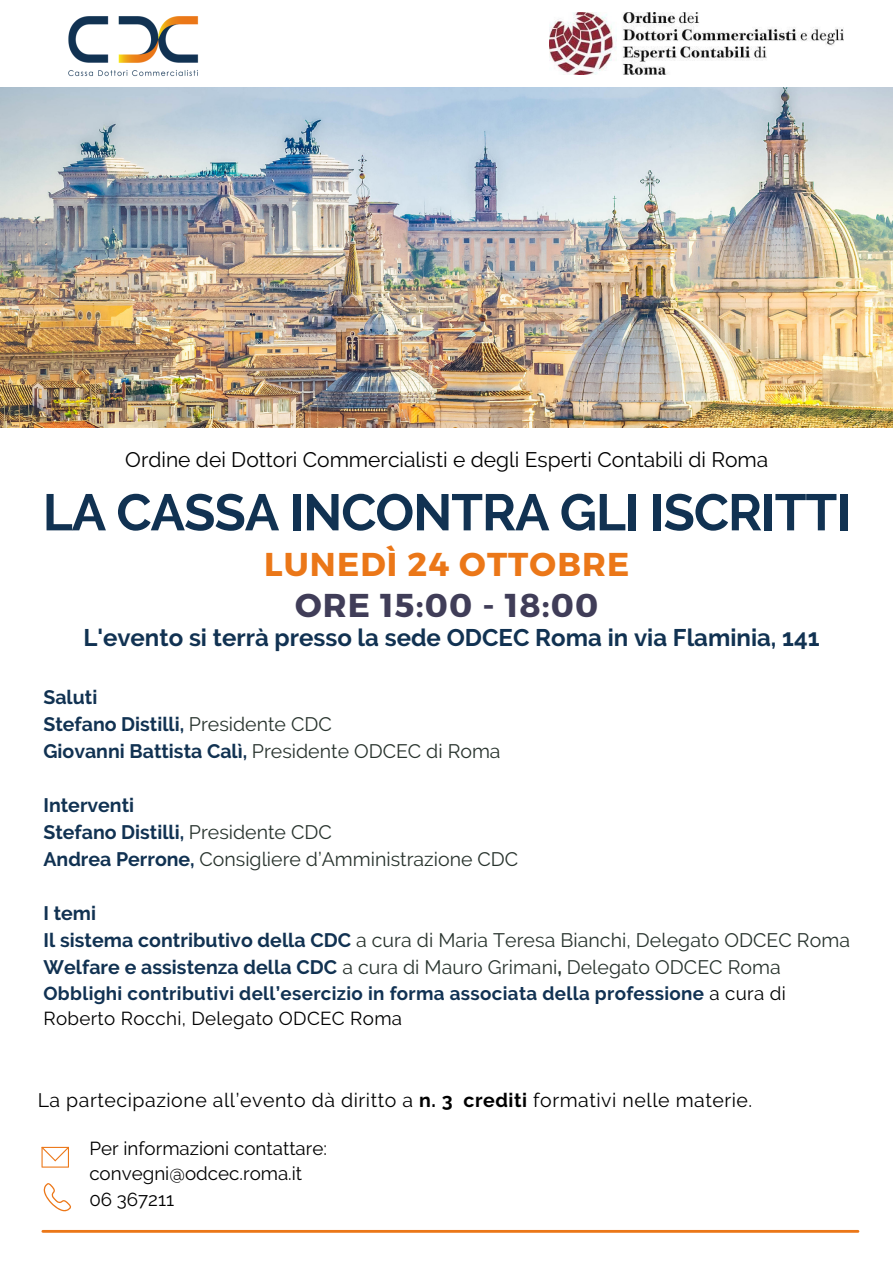
<style>
.page{position:relative;width:893px;height:1263px;background:#fff}
.page>*{position:absolute;margin:0;border:0;box-sizing:border-box;transform-origin:0 0}
.t1{font:700 51.3px "Raleway";letter-spacing:-.02em;color:#113252}
.t2{font:700 33px "Montserrat";letter-spacing:.035em;color:#eb7718}
.t3{font:700 33px "Montserrat";letter-spacing:.035em;color:#403d58}
.t4{font:700 24px "Raleway";color:#113252}
.t5{font:21px "Raleway";color:#000}
.t6{font:19.5px/27px "Raleway";letter-spacing:.005em;color:#28332d}
.t7{font:700 19.5px/27px "Raleway";color:#113252}
.t8{font:19.5px "Raleway";letter-spacing:.03em;color:#000}
.t9{font:700 18.75px/25.9px "Raleway";letter-spacing:.015em;color:#113253}
.t10{font:18.75px/25.9px "Raleway";color:#000}
.s1{font-weight:400;color:#28332d}
.s2{font-weight:700;color:#113252}
.s3{font-weight:700}
.s4{font-weight:400;color:#000}
</style>
<div class="page">
<hr style="left:43px;top:1230px;width:815px;height:3px;background:#eb7718">
<img style="left:0;top:88px;width:893px;height:340px">
<img style="left:68px;top:16px;width:131px;height:61px">
<img style="left:550px;top:13px;width:293px;height:62px">
<svg style="left:41px;top:1147px;width:28px;height:20px"></svg>
<svg style="left:43px;top:1183px;width:28px;height:28px"></svg>
<p class="t5" style="left:125px;top:447px;width:644px">Ordine dei Dottori Commercialisti e degli Esperti Contabili di Roma</p>
<h1 class="t1" style="left:43px;top:482px;width:809px">LA CASSA INCONTRA GLI ISCRITTI</h1>
<h2 class="t2" style="left:264px;top:543px;width:367px">LUNEDÌ 24 OTTOBRE</h2>
<h2 class="t3" style="left:295px;top:584px;width:305px">ORE 15:00 - 18:00</h2>
<p class="t4" style="left:83px;top:623px;width:738px">L'evento si terrà presso la sede ODCEC Roma in via Flaminia, 141</p>
<p class="t7" style="left:43px;top:683px;width:458px">Saluti<br>Stefano Distilli, <span class="s1">Presidente CDC<br></span>Giovanni Battista Calì, <span class="s1">Presidente ODCEC di Roma</span></p>
<p class="t6" style="left:43px;top:791px;width:476px"><span class="s2">Interventi<br>Stefano Distilli,</span> Presidente CDC<br><span class="s2">Andrea Perrone,</span> Consigliere d’Amministrazione CDC</p>
<p class="t6" style="left:43px;top:899px;width:808px"><span class="s2">I temi<br>Il sistema contributivo della CDC</span> a cura di Maria Teresa Bianchi, Delegato ODCEC Roma<br><span class="s2">Welfare e assistenza della CDC</span> a cura di Mauro Grimani<span class="s3">,</span> Delegato ODCEC Roma</p>
<p class="t9" style="left:43px;top:980px;width:744px">Obblighi contributivi dell’esercizio in forma associata della professione <span class="s4">a cura di<br>Roberto Rocchi, Delegato ODCEC Roma</span></p>
<p class="t8" style="left:38px;top:1089px;width:716px">La partecipazione all’evento dà diritto a <span class="s3">n. 3 crediti</span> formativi nelle materie.</p>
<p class="t10" style="left:89px;top:1135px;width:239px">Per informazioni contattare: convegni@odcec.roma.it<br>06 367211</p>
</div>
